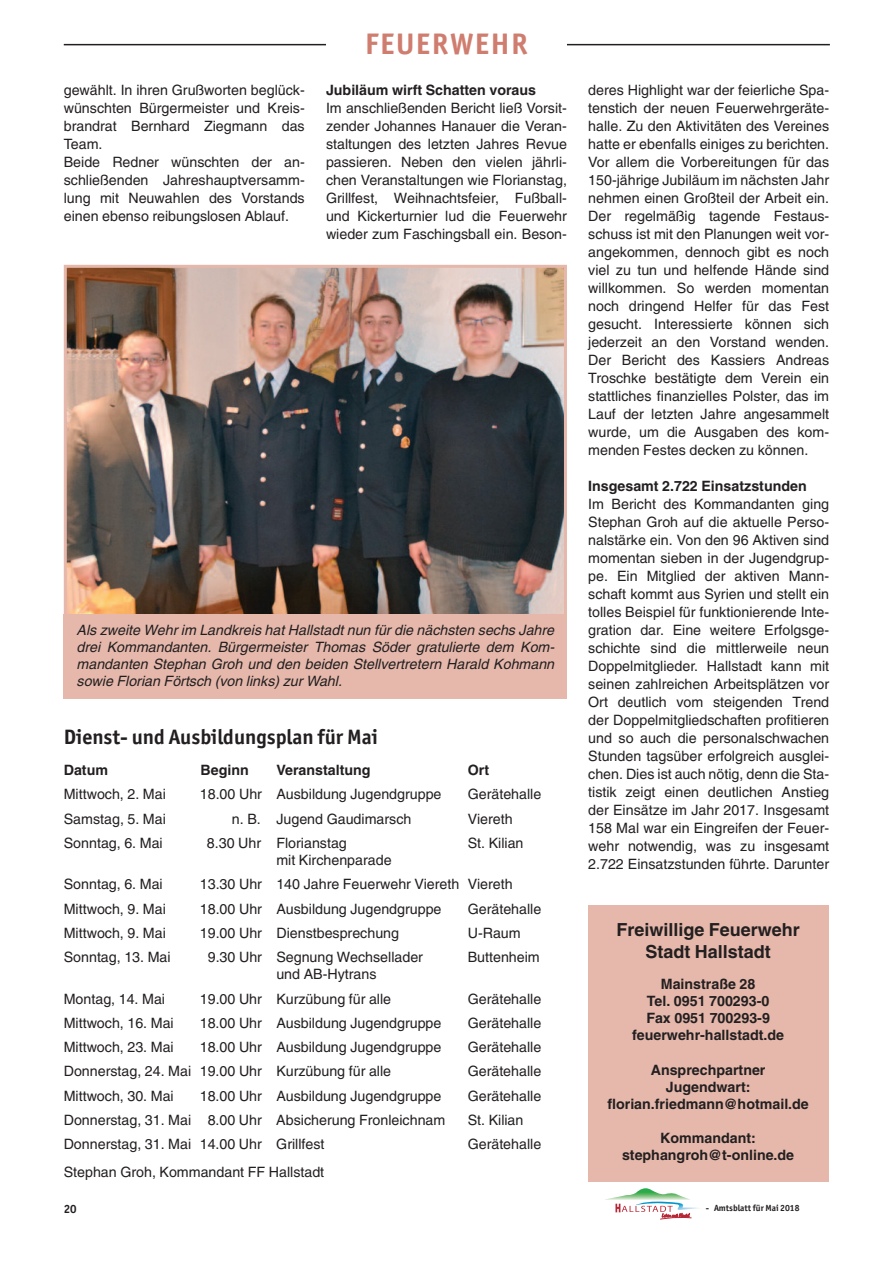
<style>
.page{position:relative;width:893px;height:1263px;background:#fff}
.page>*{position:absolute;margin:0;border:0;box-sizing:border-box;transform-origin:0 0}
.t1{font:700 30px "Officina Sans";letter-spacing:.055em;color:#cf7d6e}
.t2{font:700 21px "Officina Sans";color:#231f20}
.t3{font:700 18px/21.6px "Helvetica";color:#231f20;text-align:center}
.t4{font:14.25px/18px "Helvetica";color:#231f20;text-align:justify}
.t5{font:700 14.25px/17.1px "Helvetica";color:#231f20;text-align:center}
.t6{font:italic 14.25px/17.1px "Helvetica";color:#231f20;text-align:justify}
.t7{font:700 12px "Officina Sans";color:#231f20}
.t8{font:700 9px "Officina Sans";color:#231f20}
</style>
<div class="page">
<hr style="left:64px;top:44px;width:262px;height:1px;background:#231f20">
<hr style="left:567px;top:44px;width:263px;height:1px;background:#231f20">
<svg style="left:605px;top:1188px;width:94px;height:31px"></svg>
<div style="left:588px;top:906px;width:241px;height:276px;background:#e5b8ab"></div>
<img style="left:68px;top:269px;width:495px;height:345px">
<div style="left:64px;top:265px;width:503px;height:366px;border:3px solid #e5b8ab"></div>
<div style="left:64px;top:614px;width:503px;height:85px;background:#e5b8ab"></div>
<h1 class="t1" style="left:365px;top:27px;width:164px">FEUERWEHR</h1>
<p class="t4" style="left:64px;top:82px;width:242px;text-align:left">gewählt. In ihren Grußworten beglück&shy;wünschten Bürgermeister und Kreis&shy;brandrat Bernhard Ziegmann das<br>Team.<br>Beide Redner wünschten der an&shy;schließenden Jahreshauptversamm&shy;lung mit Neuwahlen des Vorstands einen ebenso reibungslosen Ablauf.</p>
<p class="t5" style="left:326px;top:82px;width:212px">Jubiläum wirft Schatten voraus</p>
<p class="t4" style="left:326px;top:100px;width:242px">Im anschließenden Bericht ließ Vorsit&shy;zender Johannes Hanauer die Veran&shy;staltungen des letzten Jahres Revue passieren. Neben den vielen jährli&shy;chen Veranstaltungen wie Florianstag, Grillfest, Weihnachtsfeier, Fußball&shy;und Kickerturnier lud die Feuerwehr wieder zum Faschingsball ein. Beson-</p>
<p class="t6" style="left:77px;top:622px;width:479px">Als zweite Wehr im Landkreis hat Hallstadt nun für die nächsten sechs Jahre drei Kommandanten. Bürgermeister Thomas Söder gratulierte dem Kom&shy;mandanten Stephan Groh und den beiden Stellvertretern Harald Kohmann sowie Florian Förtsch (von links) zur Wahl.</p>
<h2 class="t2" style="left:64px;top:725px;width:316px">Dienst- und Ausbildungsplan für Mai</h2>
<p class="t5" style="left:64px;top:763px;width:46px">Datum</p>
<p class="t5" style="left:200px;top:763px;width:50px">Beginn</p>
<p class="t5" style="left:276px;top:763px;width:96px">Veranstaltung</p>
<p class="t5" style="left:468px;top:763px;width:23px">Ort</p>
<p class="t4" style="left:64px;top:786px;width:104px">Mittwoch, 2. Mai</p>
<p class="t4" style="left:200px;top:786px;width:243px">18.00 Uhr Ausbildung Jugendgruppe</p>
<p class="t4" style="left:468px;top:786px;width:75px">Gerätehalle</p>
<p class="t4" style="left:64px;top:811px;width:104px">Samstag, 5. Mai</p>
<p class="t4" style="left:232px;top:811px;width:181px">n. B. Jugend Gaudimarsch</p>
<p class="t4" style="left:468px;top:811px;width:46px">Viereth</p>
<p class="t4" style="left:64px;top:835px;width:100px">Sonntag, 6. Mai</p>
<p class="t4" style="left:207px;top:835px;width:141px">8.30 Uhr Florianstag</p>
<p class="t4" style="left:468px;top:835px;width:57px">St. Kilian</p>
<p class="t4" style="left:276px;top:852px;width:117px">mit Kirchenparade</p>
<p class="t4" style="left:64px;top:876px;width:100px">Sonntag, 6. Mai</p>
<p class="t4" style="left:200px;top:876px;width:314px">13.30 Uhr 140 Jahre Feuerwehr Viereth Viereth</p>
<p class="t4" style="left:64px;top:901px;width:104px">Mittwoch, 9. Mai</p>
<p class="t4" style="left:200px;top:901px;width:243px">18.00 Uhr Ausbildung Jugendgruppe</p>
<p class="t4" style="left:468px;top:901px;width:75px">Gerätehalle</p>
<p class="t4" style="left:64px;top:925px;width:104px">Mittwoch, 9. Mai</p>
<p class="t4" style="left:200px;top:925px;width:201px">19.00 Uhr Dienstbesprechung</p>
<p class="t4" style="left:468px;top:925px;width:55px">U-Raum</p>
<p class="t4" style="left:64px;top:949px;width:108px">Sonntag, 13. Mai</p>
<p class="t4" style="left:208px;top:949px;width:217px">9.30 Uhr Segnung Wechsellader</p>
<p class="t4" style="left:468px;top:949px;width:74px">Buttenheim</p>
<p class="t4" style="left:276px;top:966px;width:102px">und AB-Hytrans</p>
<p class="t4" style="left:64px;top:991px;width:103px">Montag, 14. Mai</p>
<p class="t4" style="left:200px;top:991px;width:193px">19.00 Uhr Kurzübung für alle</p>
<p class="t4" style="left:468px;top:991px;width:75px">Gerätehalle</p>
<p class="t4" style="left:64px;top:1015px;width:112px">Mittwoch, 16. Mai</p>
<p class="t4" style="left:200px;top:1015px;width:243px">18.00 Uhr Ausbildung Jugendgruppe</p>
<p class="t4" style="left:468px;top:1015px;width:75px">Gerätehalle</p>
<p class="t4" style="left:64px;top:1039px;width:112px">Mittwoch, 23. Mai</p>
<p class="t4" style="left:200px;top:1039px;width:243px">18.00 Uhr Ausbildung Jugendgruppe</p>
<p class="t4" style="left:468px;top:1039px;width:75px">Gerätehalle</p>
<p class="t4" style="left:64px;top:1064px;width:329px">Donnerstag, 24. Mai 19.00 Uhr Kurzübung für alle</p>
<p class="t4" style="left:468px;top:1064px;width:75px">Gerätehalle</p>
<p class="t4" style="left:64px;top:1088px;width:112px">Mittwoch, 30. Mai</p>
<p class="t4" style="left:200px;top:1088px;width:243px">18.00 Uhr Ausbildung Jugendgruppe</p>
<p class="t4" style="left:468px;top:1088px;width:75px">Gerätehalle</p>
<p class="t4" style="left:64px;top:1112px;width:383px">Donnerstag, 31. Mai 8.00 Uhr Absicherung Fronleichnam</p>
<p class="t4" style="left:468px;top:1112px;width:57px">St. Kilian</p>
<p class="t4" style="left:64px;top:1137px;width:262px">Donnerstag, 31. Mai 14.00 Uhr Grillfest</p>
<p class="t4" style="left:468px;top:1137px;width:75px">Gerätehalle</p>
<p class="t4" style="left:64px;top:1164px;width:262px">Stephan Groh, Kommandant FF Hallstadt</p>
<p class="t7" style="left:64px;top:1202px;width:14px">20</p>
<p class="t4" style="left:588px;top:82px;width:242px">deres Highlight war der feierliche Spa&shy;tenstich der neuen Feuerwehrgeräte&shy;halle. Zu den Aktivitäten des Vereines hatte er ebenfalls einiges zu berichten.<br>Vor allem die Vorbereitungen für das 150-jährige Jubiläum im nächsten Jahr nehmen einen Großteil der Arbeit ein.<br>Der regelmäßig tagende Festaus&shy;schuss ist mit den Planungen weit vor&shy;angekommen, dennoch gibt es noch viel zu tun und helfende Hände sind willkommen. So werden momentan noch dringend Helfer für das Fest gesucht. Interessierte können sich jederzeit an den Vorstand wenden.<br>Der Bericht des Kassiers Andreas Troschke bestätigte dem Verein ein stattliches finanzielles Polster, das im Lauf der letzten Jahre angesammelt wurde, um die Ausgaben des kom&shy;menden Festes decken zu können.</p>
<p class="t5" style="left:588px;top:478px;width:220px">Insgesamt 2.722 Einsatzstunden</p>
<p class="t4" style="left:588px;top:496px;width:242px">Im Bericht des Kommandanten ging Stephan Groh auf die aktuelle Perso&shy;nalstärke ein. Von den 96 Aktiven sind momentan sieben in der Jugendgrup&shy;pe. Ein Mitglied der aktiven Mann&shy;schaft kommt aus Syrien und stellt ein tolles Beispiel für funktionierende Inte&shy;gration dar. Eine weitere Erfolgsge&shy;schichte sind die mittlerweile neun Doppelmitglieder. Hallstadt kann mit seinen zahlreichen Arbeitsplätzen vor Ort deutlich vom steigenden Trend der Doppelmitgliedschaften profitieren und so auch die personalschwachen Stunden tagsüber erfolgreich ausglei&shy;chen. Dies ist auch nötig, denn die Sta&shy;tistik zeigt einen deutlichen Anstieg der Einsätze im Jahr 2017. Insgesamt 158 Mal war ein Eingreifen der Feuer&shy;wehr notwendig, was zu insgesamt 2.722 Einsatzstunden führte. Darunter</p>
<p class="t3" style="left:616px;top:920px;width:185px">Freiwillige Feuerwehr<br>Stadt Hallstadt</p>
<p class="t5" style="left:632px;top:977px;width:153px">Mainstraße 28<br>Tel. 0951 700293-0<br>Fax 0951 700293-9 feuerwehr-hallstadt.de</p>
<p class="t5" style="left:607px;top:1062px;width:203px">Ansprechpartner<br>Jugendwart: florian.friedmann@hotmail.de</p>
<p class="t5" style="left:622px;top:1131px;width:174px">Kommandant: stephangroh@t-online.de</p>
<p class="t8" style="left:706px;top:1203px;width:95px">- Amtsblatt für Mai 2018</p>
</div>
